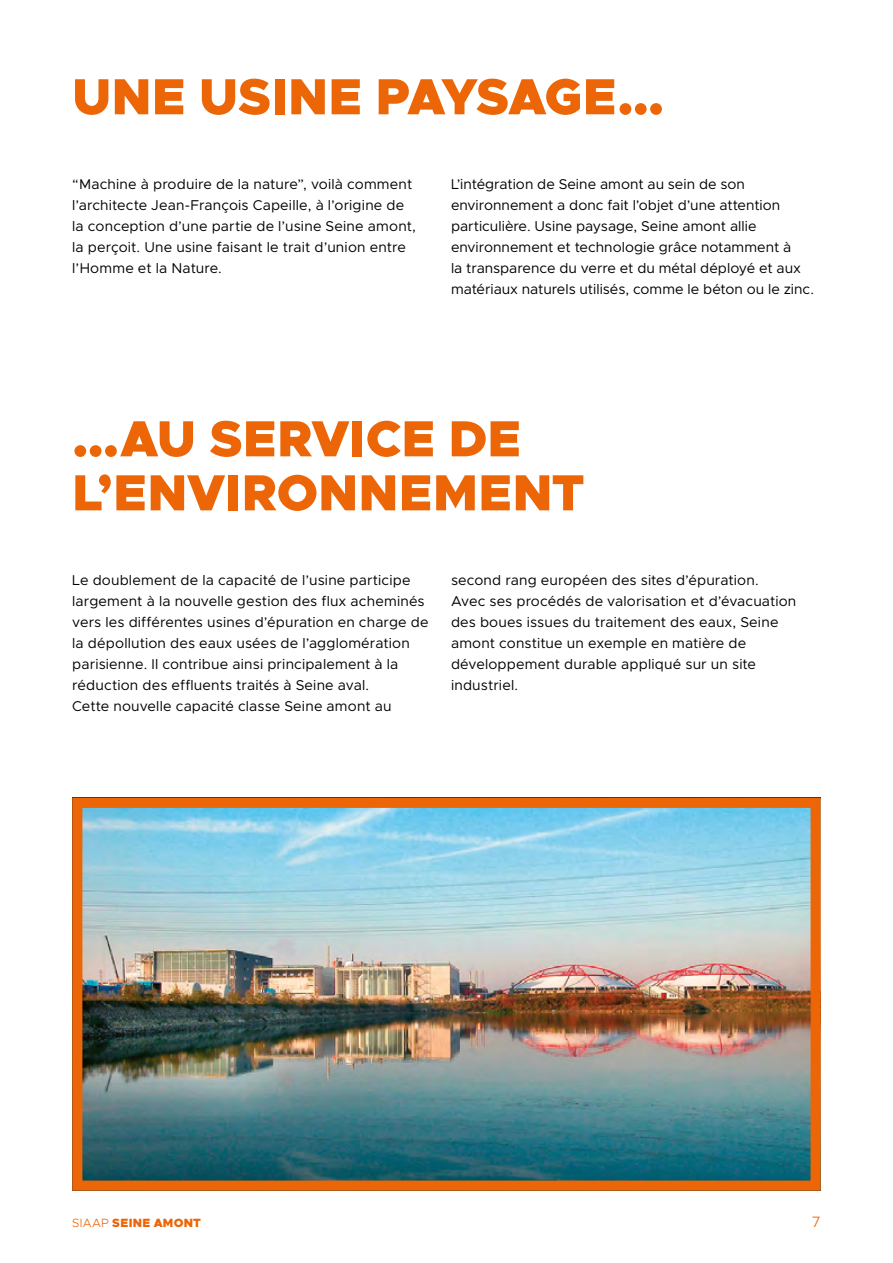
<style>
.page{position:relative;width:893px;height:1263px;background:#fff}
.page>*{position:absolute;margin:0;border:0;box-sizing:border-box;transform-origin:0 0}
.t1{font:900 51px/54px "Metropolis";letter-spacing:.005em;color:#ec6608}
.t2{font:300 15px "Metropolis";color:#ec6608}
.t3{font:14.25px/21px "Metropolis";letter-spacing:.005em;color:#000}
.t4{font:900 12px "Metropolis";letter-spacing:.025em;color:#ec6608}
.s1{font-weight:300}
</style>
<div class="page">
<img style="left:83px;top:809px;width:727px;height:371px">
<div style="left:72px;top:798px;width:749px;height:393px;border:10px solid #ec6608"></div>
<h1 class="t1" style="left:72px;top:70px;width:593px">UNE USINE PAYSAGE…</h1>
<p class="t3" style="left:72px;top:174px;width:345px">“Machine à produire de la nature”, voilà comment l’architecte Jean-François Capeille, à l’origine de la conception d’une partie de l’usine Seine amont, la perçoit. Une usine faisant le trait d’union entre l’Homme et la Nature.</p>
<p class="t3" style="left:451px;top:174px;width:365px">L’intégration de Seine amont au sein de son environnement a donc fait l’objet d’une attention particulière. Usine paysage, Seine amont allie environnement et technologie grâce notamment à<br>la transparence du verre et du métal déployé et aux matériaux naturels utilisés, comme le béton ou le zinc.</p>
<h1 class="t1" style="left:72px;top:412px;width:514px">…AU SERVICE DE<br>L’ENVIRONNEMENT</h1>
<p class="t3" style="left:72px;top:570px;width:358px">Le doublement de la capacité de l’usine participe largement à la nouvelle gestion des flux acheminés vers les différentes usines d’épuration en charge de la dépollution des eaux usées de l’agglomération parisienne. Il contribue ainsi principalement à la réduction des effluents traités à Seine aval.<br>Cette nouvelle capacité classe Seine amont au</p>
<p class="t3" style="left:451px;top:570px;width:347px">second rang européen des sites d’épuration.<br>Avec ses procédés de valorisation et d’évacuation des boues issues du traitement des eaux, Seine amont constitue un exemple en matière de développement durable appliqué sur un site industriel.</p>
<p class="t4" style="left:72px;top:1215px;width:130px"><span class="s1">SIAAP</span> SEINE AMONT</p>
<p class="t2" style="left:812px;top:1212px;width:10px">7</p>
</div>
